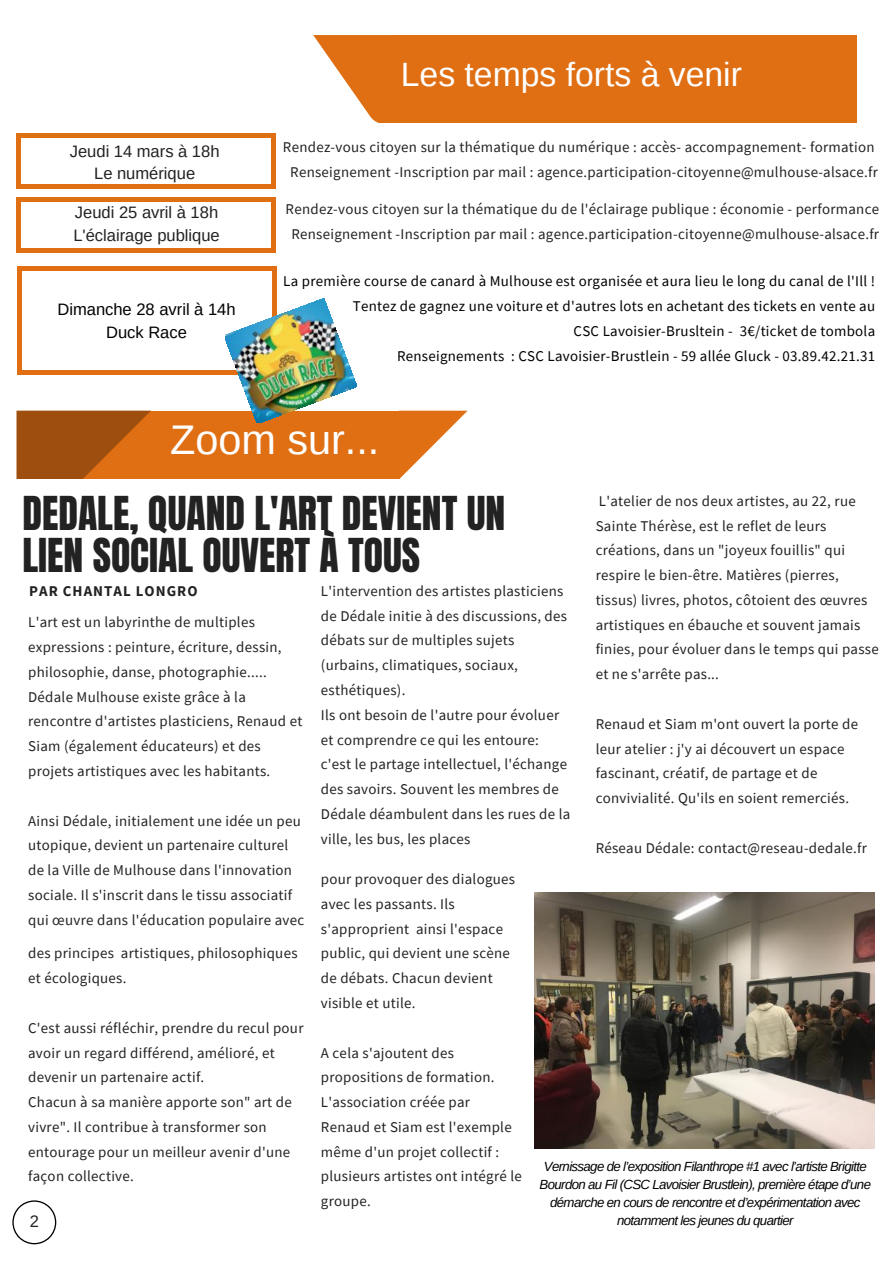
<style>
.page{position:relative;width:893px;height:1263px;background:#fff}
.page>*{position:absolute;margin:0;border:0;box-sizing:border-box;transform-origin:0 0}
.t1{font:41.4px "Liberation Sans";color:#fff}
.t2{font:39.75px/42.8px "Anton";color:#222}
.t3{font:33.75px "Liberation Sans";color:#fff}
.t4{font:16.5px/22.5px "Arimo";color:#222}
.t5{font:16.5px/22.5px "Arimo";color:#000;text-align:center}
.t6{font:14.85px/24.8px "Source Sans Pro";letter-spacing:.02em;color:#222}
.t7{font:14.85px/24.8px "Source Sans Pro";letter-spacing:.02em;color:#000;text-align:right}
.t8{font:700 14.85px "Source Sans Pro";letter-spacing:.07em;color:#222}
.t9{font:italic 13.2px/18px "Arimo";letter-spacing:-.05em;color:#000;text-align:center}
</style>
<div class="page">
<div style="left:392px;top:35px;width:432px;height:88px;background:#e06f14"></div>
<div style="left:822px;top:35px;width:35px;height:88px;background:#e06f14"></div>
<svg style="left:313px;top:35px;width:79px;height:88px"></svg>
<div style="left:150px;top:411px;width:250px;height:68px;background:#e06f14"></div>
<svg style="left:400px;top:411px;width:68px;height:68px"></svg>
<svg style="left:17px;top:411px;width:134px;height:68px"></svg>
<svg style="left:271px;top:184px;width:4px;height:5px"></svg>
<div style="left:16px;top:138px;width:5px;height:46px;background:#e06f14"></div>
<svg style="left:16px;top:184px;width:5px;height:5px"></svg>
<hr style="left:271px;top:138px;width:4px;height:46px;background:#e06f14">
<div style="left:21px;top:184px;width:250px;height:5px;background:#e06f14"></div>
<svg style="left:271px;top:133px;width:4px;height:5px"></svg>
<svg style="left:16px;top:133px;width:5px;height:5px"></svg>
<div style="left:21px;top:133px;width:250px;height:5px;background:#e06f14"></div>
<svg style="left:271px;top:248px;width:4px;height:5px"></svg>
<div style="left:16px;top:202px;width:5px;height:46px;background:#e06f14"></div>
<svg style="left:16px;top:248px;width:5px;height:5px"></svg>
<hr style="left:271px;top:202px;width:4px;height:46px;background:#e06f14">
<div style="left:21px;top:248px;width:250px;height:5px;background:#e06f14"></div>
<svg style="left:271px;top:197px;width:4px;height:5px"></svg>
<svg style="left:16px;top:197px;width:5px;height:5px"></svg>
<div style="left:21px;top:197px;width:250px;height:5px;background:#e06f14"></div>
<div style="left:17px;top:271px;width:5px;height:99px;background:#e06f14"></div>
<svg style="left:17px;top:370px;width:5px;height:5px"></svg>
<div style="left:272px;top:271px;width:5px;height:99px;background:#e06f14"></div>
<div style="left:22px;top:370px;width:250px;height:5px;background:#e06f14"></div>
<svg style="left:272px;top:266px;width:5px;height:5px"></svg>
<svg style="left:17px;top:266px;width:5px;height:5px"></svg>
<div style="left:22px;top:266px;width:250px;height:5px;background:#e06f14"></div>
<svg style="left:12px;top:1200px;width:44px;height:44px"></svg>
<img style="left:535px;top:893px;width:340px;height:255px">
<img style="left:225px;top:299px;width:131px;height:124px">
<p class="t4" style="left:70px;top:140px;width:151px;text-align:center">Jeudi 14 mars à 18h<br>Le numérique</p>
<p class="t4" style="left:73px;top:201px;width:148px">Jeudi 25 avril à 18h<br>L'éclairage publique</p>
<p class="t5" style="left:57px;top:298px;width:180px">Dimanche 28 avril à 14h<br>Duck Race</p>
<h3 class="t3" style="left:401px;top:55px;width:343px">Les temps forts à venir</h3>
<p class="t6" style="left:283px;top:135px;width:597px;text-align:center">Rendez-vous citoyen sur la thématique du numérique : accès- accompagnement- formation<br>Renseignement -Inscription par mail : agence.participation-citoyenne@mulhouse-alsace.fr</p>
<p class="t6" style="left:286px;top:196px;width:595px;text-align:center">Rendez-vous citoyen sur la thématique du de l'éclairage publique : économie - performance<br>Renseignement -Inscription par mail : agence.participation-citoyenne@mulhouse-alsace.fr</p>
<p class="t7" style="left:283px;top:269px;width:593px">La première course de canard à Mulhouse est organisée et aura lieu le long du canal de l'Ill !<br>Tentez de gagnez une voiture et d'autres lots en achetant des tickets en vente au<br>CSC Lavoisier-Brusltein - 3€/ticket de tombola<br>Renseignements : CSC Lavoisier-Brustlein - 59 allée Gluck - 03.89.42.21.31</p>
<h1 class="t1" style="left:170px;top:416px;width:211px">Zoom sur...</h1>
<h2 class="t2" style="left:23px;top:492px;width:484px">DEDALE, QUAND L'ART DEVIENT UN<br>LIEN SOCIAL OUVERT À TOUS</h2>
<p class="t6" style="left:596px;top:488px;width:285px">L'atelier de nos deux artistes, au 22, rue Sainte Thérèse, est le reflet de leurs créations, dans un "joyeux fouillis" qui respire le bien-être. Matières (pierres, tissus) livres, photos, côtoient des œuvres artistiques en ébauche et souvent jamais finies, pour évoluer dans le temps qui passe et ne s'arrête pas...</p>
<p class="t6" style="left:596px;top:711px;width:264px">Renaud et Siam m'ont ouvert la porte de leur atelier : j'y ai découvert un espace fascinant, créatif, de partage et de convivialité. Qu'ils en soient remerciés.</p>
<p class="t6" style="left:596px;top:835px;width:273px">Réseau Dédale: contact@reseau-dedale.fr</p>
<p class="t6" style="left:321px;top:578px;width:251px">L'intervention des artistes plasticiens de Dédale initie à des discussions, des débats sur de multiples sujets (urbains, climatiques, sociaux, esthétiques).<br>Ils ont besoin de l'autre pour évoluer et comprendre ce qui les entoure: c'est le partage intellectuel, l'échange des savoirs. Souvent les membres de Dédale déambulent dans les rues de la ville, les bus, les places</p>
<p class="t8" style="left:29px;top:581px;width:170px">PAR CHANTAL LONGRO</p>
<p class="t6" style="left:28px;top:610px;width:276px">L'art est un labyrinthe de multiples expressions : peinture, écriture, dessin, philosophie, danse, photographie.....<br>Dédale Mulhouse existe grâce à la rencontre d'artistes plasticiens, Renaud et Siam (également éducateurs) et des projets artistiques avec les habitants.</p>
<p class="t6" style="left:28px;top:808px;width:278px">Ainsi Dédale, initialement une idée un peu utopique, devient un partenaire culturel de la Ville de Mulhouse dans l'innovation sociale. Il s'inscrit dans le tissu associatif qui œuvre dans l'éducation populaire avec</p>
<p class="t6" style="left:28px;top:941px;width:271px">des principes artistiques, philosophiques et écologiques.</p>
<p class="t6" style="left:28px;top:1015px;width:277px">C'est aussi réfléchir, prendre du recul pour avoir un regard différend, amélioré, et devenir un partenaire actif.<br>Chacun à sa manière apporte son" art de vivre". Il contribue à transformer son entourage pour un meilleur avenir d'une façon collective.</p>
<p class="t6" style="left:321px;top:866px;width:196px">pour provoquer des dialogues avec les passants. Ils s'approprient ainsi l'espace public, qui devient une scène de débats. Chacun devient visible et utile.</p>
<p class="t6" style="left:321px;top:1040px;width:203px">A cela s'ajoutent des propositions de formation.<br>L'association créée par<br>Renaud et Siam est l'exemple même d'un projet collectif : plusieurs artistes ont intégré le groupe.</p>
<p class="t9" style="left:540px;top:1157px;width:333px">Vernissage de l’exposition Filanthrope #1 avec l’artiste Brigitte Bourdon au Fil (CSC Lavoisier Brustlein), première étape d’une démarche en cours de rencontre et d’expérimentation avec notamment les jeunes du quartier</p>
<p class="t4" style="left:30px;top:1210px;width:11px">2</p>
</div>
